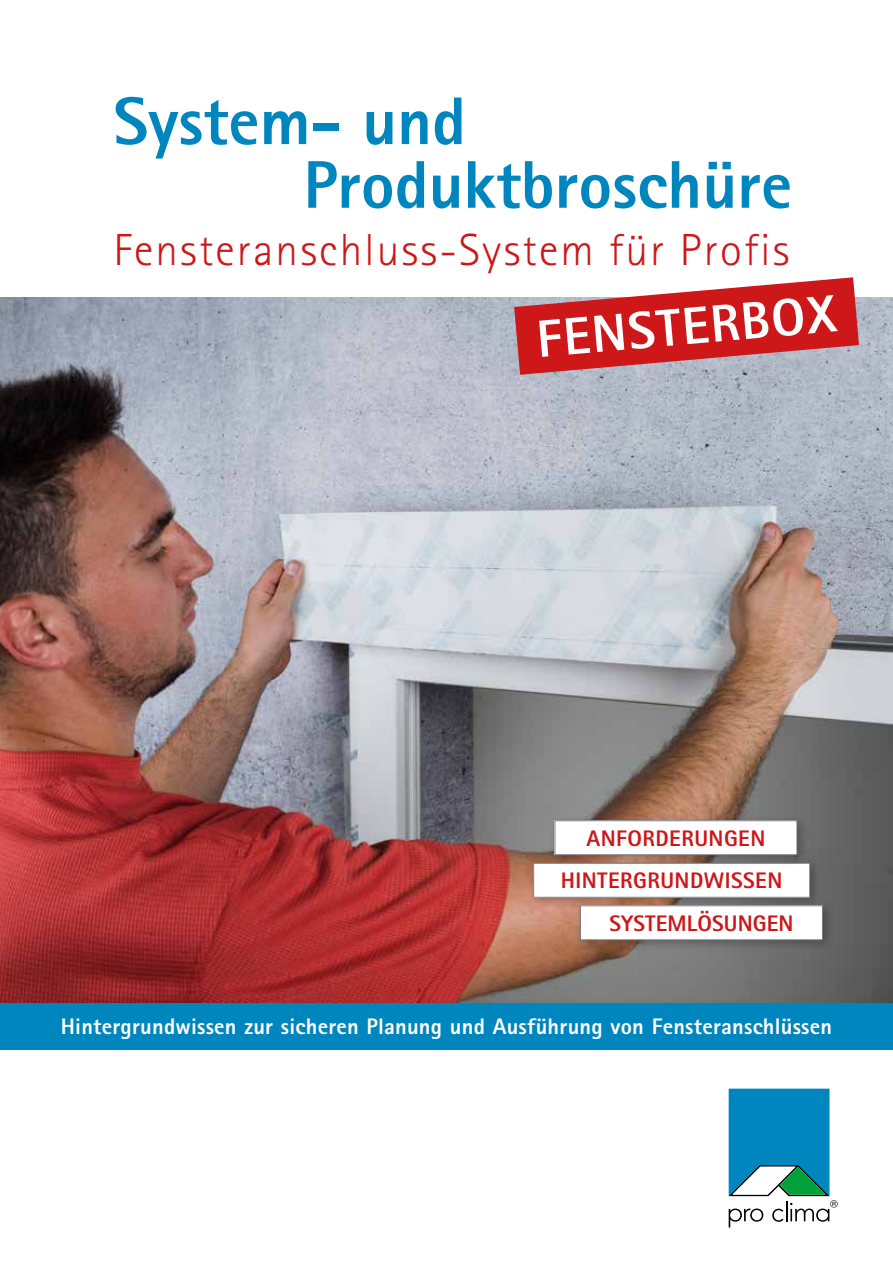
<style>
.page{position:relative;width:893px;height:1263px;background:#fff}
.page>*{position:absolute;margin:0;border:0;box-sizing:border-box;transform-origin:0 0}
.t1{font:800 67.5px/63.6px "Rotis Sans Serif Pro";color:#0086be}
.t2{font:800 52.5px "Rotis Sans Serif Pro";color:#fff}
.t3{font:300 45px "Rotis Sans Serif Pro";letter-spacing:.05em;color:#cd1719}
.t4{font:800 22.5px "Rotis Sans Serif Pro";letter-spacing:.01em;color:#fff}
.t5{font:800 22.5px "Rotis Sans Serif Pro";letter-spacing:.02em;color:#cd1719}
</style>
<div class="page">
<img style="left:0;top:298px;width:893px;height:705px">
<div style="left:527px;top:857px;width:295px;height:52px;background:#000;opacity:.3"></div>
<div style="left:534px;top:863px;width:276px;height:34px;background:#fff"></div>
<div style="left:548px;top:814px;width:261px;height:53px;background:#000;opacity:.3"></div>
<div style="left:555px;top:821px;width:242px;height:34px;background:#fff"></div>
<div style="left:555px;top:820px;width:242px;height:35px;border:1px solid #767582"></div>
<div style="left:574px;top:900px;width:261px;height:52px;background:#000;opacity:.3"></div>
<div style="left:580px;top:906px;width:242px;height:34px;background:#fff"></div>
<div style="left:580px;top:905px;width:243px;height:35px;border:1px solid #767582"></div>
<svg style="left:729px;top:1089px;width:109px;height:138px"></svg>
<div style="left:0;top:1003px;width:893px;height:47px;background:#0086be"></div>
<svg style="left:514px;top:277px;width:345px;height:98px;background:#ce5357"></svg>
<h1 class="t1" style="left:303px;top:89px;width:490px;text-indent:-190px">System- und<br>Produktbroschüre</h1>
<h3 class="t3" style="left:113px;top:224px;width:677px">Fensteranschluss-System für Profis</h3>
<h2 class="t2" style="left:534px;top:306px;width:302px;rotate:-5deg">FENSTERBOX</h2>
<p class="t5" style="left:586px;top:823px;width:180px">ANFORDERUNGEN</p>
<p class="t5" style="left:561px;top:866px;width:223px">HINTERGRUNDWISSEN</p>
<p class="t5" style="left:609px;top:909px;width:186px">SYSTEMLÖSUNGEN</p>
<p class="t4" style="left:61px;top:1012px;width:773px">Hintergrundwissen zur sicheren Planung und Ausführung von Fensteranschlüssen</p>
</div>
